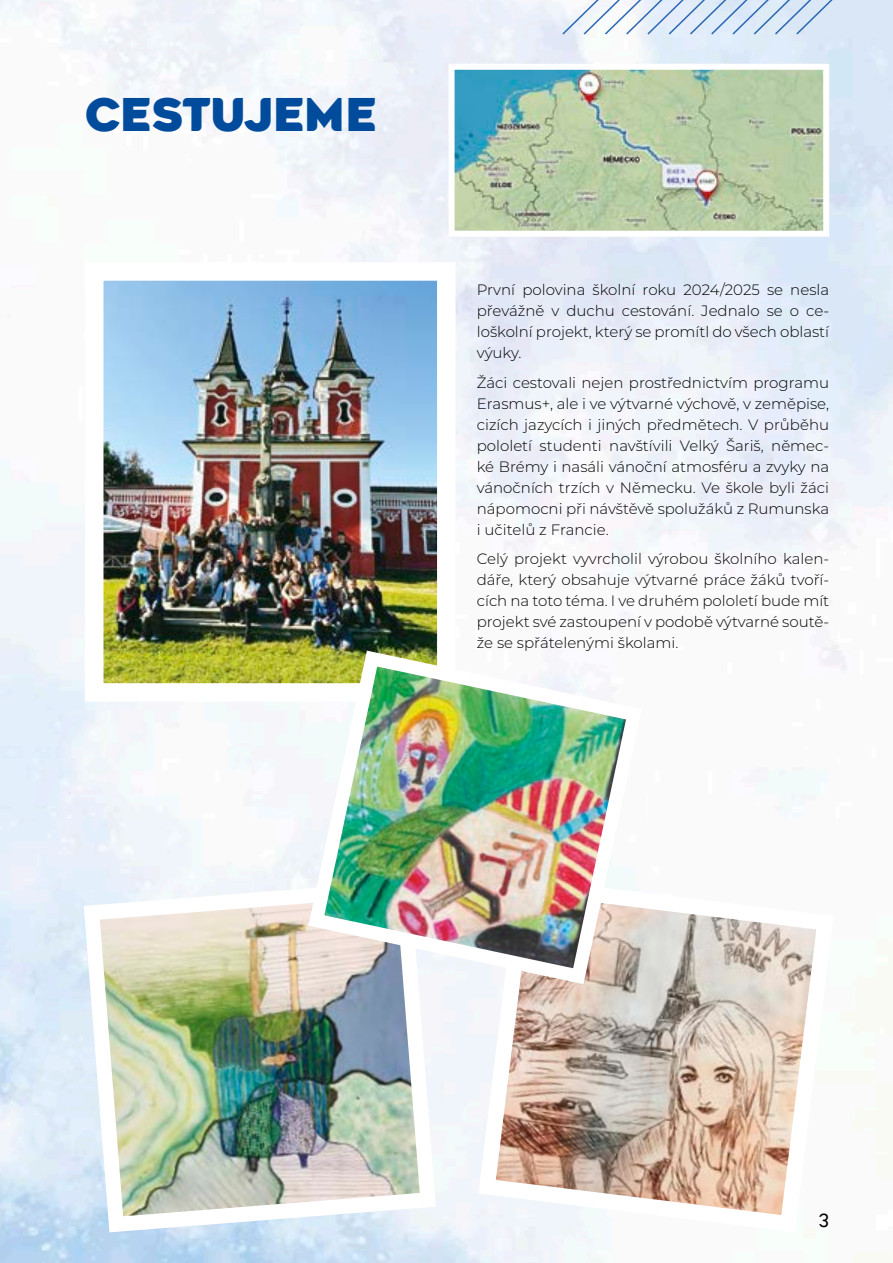
<style>
.page{position:relative;width:893px;height:1263px;background:#fff}
.page>*{position:absolute;margin:0;border:0;box-sizing:border-box;transform-origin:0 0}
.t1{font:900 45px "Agenor";color:#004b9b}
.t2{font:300 18px "Agenor";color:#000}
.t3{font:300 15px/21px "Montserrat";color:#000;text-align:justify}
</style>
<div class="page">
<svg style="left:561px;top:0;width:332px;height:36px"></svg>
<img style="left:76px;top:872px;width:368px;height:368px">
<img style="left:104px;top:281px;width:332px;height:402px">
<svg style="left:470px;top:868px;width:372px;height:373px"></svg>
<img style="left:300px;top:643px;width:350px;height:349px">
<img style="left:456px;top:71px;width:366px;height:159px">
<div style="left:449px;top:64px;width:380px;height:173px;border:6px solid #fff"></div>
<p class="t1" style="left:86px;top:85px;width:293px">CESTUJEME</p>
<p class="t3" style="left:477px;top:279px;width:354px">První polovina školní roku 2024/2025 se nesla převážně v duchu cestování. Jednalo se o ce&shy;loškolní projekt, který se promítl do všech oblastí výuky.</p>
<p class="t3" style="left:477px;top:371px;width:354px">Žáci cestovali nejen prostřednictvím programu Erasmus+, ale i ve výtvarné výchově, v zeměpise, cizích jazycích i jiných předmětech. V průběhu pololetí studenti navštívili Velký Šariš, němec&shy;ké Brémy i nasáli vánoční atmosféru a zvyky na vánočních trzích v Německu. Ve škole byli žáci nápomocni při návštěvě spolužáků z Rumunska i učitelů z Francie.</p>
<p class="t3" style="left:477px;top:548px;width:354px">Celý projekt vyvrcholil výrobou školního kalen&shy;dáře, který obsahuje výtvarné práce žáků tvoří&shy;cích na toto téma. I ve druhém pololetí bude mít projekt své zastoupení v podobě výtvarné soutě&shy;že se spřátelenými školami.</p>
<p class="t2" style="left:818px;top:1210px;width:12px">3</p>
</div>
